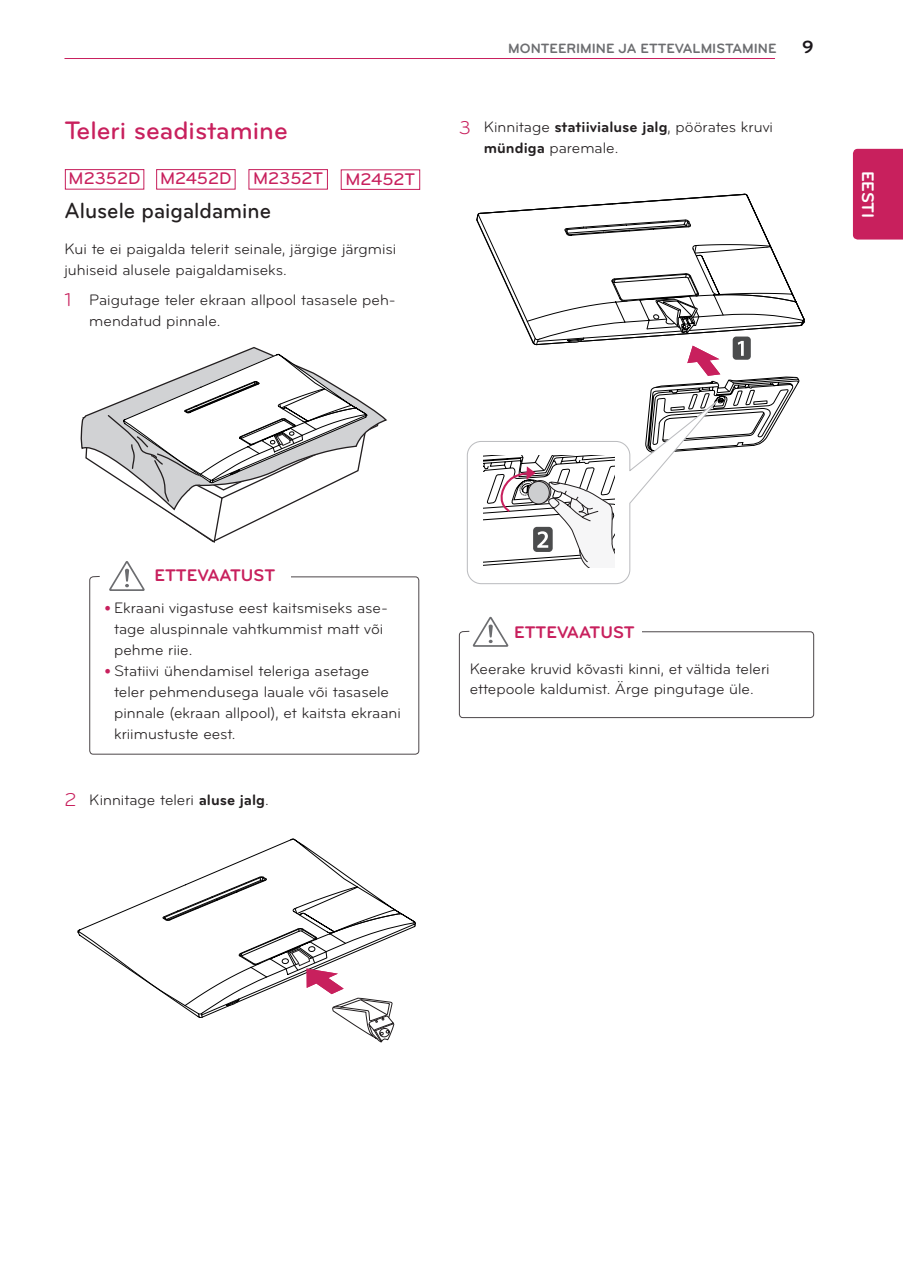
<style>
.page{position:relative;width:903px;height:1275px;background:#fff}
.page>*{position:absolute;margin:0;border:0;box-sizing:border-box;transform-origin:0 0}
.t1{font:500 26.25px "Bryant LG";color:#c8205d}
.t2{font:500 22.75px "Bryant LG";color:#231f20;scale:.95 1}
.t3{font:700 18.38px "Bryant LG";color:#1a161a}
.t4{font:500 17.5px "Bryant LG";color:#c8205d}
.t5{font:700 17.5px "Bryant LG";color:#c8205d}
.t6{font:700 17.5px "Bryant LG";letter-spacing:-.005em;color:#fff}
.t7{font:15.75px/21px "Bryant LG";color:#231f20}
.t8{font:700 14px "Bryant LG";color:#6c6d70}
.s1{font-size:19.25px;color:#c8205d}
.s2{font-weight:700}
</style>
<div class="page">
<div style="left:853px;top:149px;width:50px;height:91px;background:#c8205d"></div>
<hr style="left:64px;top:58px;width:711px;height:1px;background:#c8205d">
<svg style="left:467px;top:194px;width:338px;height:390px"></svg>
<svg style="left:78px;top:838px;width:338px;height:204px"></svg>
<svg style="left:80px;top:354px;width:301px;height:189px"></svg>
<div style="left:459px;top:631px;width:355px;height:87px;border:1px solid #4c4649;border-radius:4px"></div>
<div style="left:504px;top:625px;width:137px;height:16px;background:#fff"></div>
<svg style="left:473px;top:617px;width:35px;height:30px"></svg>
<div style="left:89px;top:576px;width:330px;height:179px;border:1px solid #4c4649;border-radius:4px"></div>
<svg style="left:109px;top:561px;width:36px;height:30px"></svg>
<div style="left:145px;top:568px;width:146px;height:16px;background:#fff"></div>
<svg style="left:64px;top:169px;width:81px;height:21px"></svg>
<svg style="left:156px;top:169px;width:80px;height:21px"></svg>
<svg style="left:248px;top:169px;width:80px;height:21px"></svg>
<svg style="left:340px;top:169px;width:81px;height:21px"></svg>
<h1 class="t1" style="left:64px;top:114px;width:225px">Teleri seadistamine</h1>
<p class="t4" style="left:69px;top:168px;width:256px">M2352D M2452D M2352T</p>
<p class="t4" style="left:346px;top:168px;width:71px">M2452T</p>
<h2 class="t2" style="left:64px;top:196px;width:219px">Alusele paigaldamine</h2>
<p class="t7" style="left:64px;top:238px;width:333px">Kui te ei paigalda telerit seinale, järgige järgmisi juhiseid alusele paigaldamiseks.</p>
<p class="t7" style="left:89px;top:290px;width:308px;text-indent:-25px"><span class="s1">1</span> Paigutage teler ekraan allpool tasasele peh&shy;mendatud pinnale.</p>
<p class="t8" style="left:508px;top:40px;width:270px">MONTEERIMINE JA ETTEVALMISTAMINE</p>
<p class="t3" style="left:802px;top:36px;width:13px">9</p>
<p class="t7" style="left:484px;top:117px;width:291px;text-indent:-25px"><span class="s1">3</span> Kinnitage <span class="s2">statiivialuse jalg</span>, pöörates kruvi <span class="s2">mündiga</span> paremale.</p>
<p class="t6" style="left:879px;top:171px;width:49px;rotate:90deg">EESTI</p>
<p class="t5" style="left:154px;top:564px;width:122px">ETTEVAATUST</p>
<p class="t7" style="left:114px;top:598px;width:288px">Ekraani vigastuse eest kaitsmiseks ase&shy;tage aluspinnale vahtkummist matt või pehme riie.<br>Statiivi ühendamisel teleriga asetage teler pehmendusega lauale või tasasele pinnale (ekraan allpool), et kaitsta ekraani kriimustuste eest.</p>
<p class="t7" style="left:64px;top:789px;width:206px"><span class="s1">2</span> Kinnitage teleri <span class="s2">aluse jalg</span>.</p>
<p class="t5" style="left:514px;top:621px;width:122px">ETTEVAATUST</p>
<p class="t7" style="left:470px;top:660px;width:301px;line-height:19.2px">Keerake kruvid kõvasti kinni, et vältida teleri ettepoole kaldumist. Ärge pingutage üle.</p>
</div>
